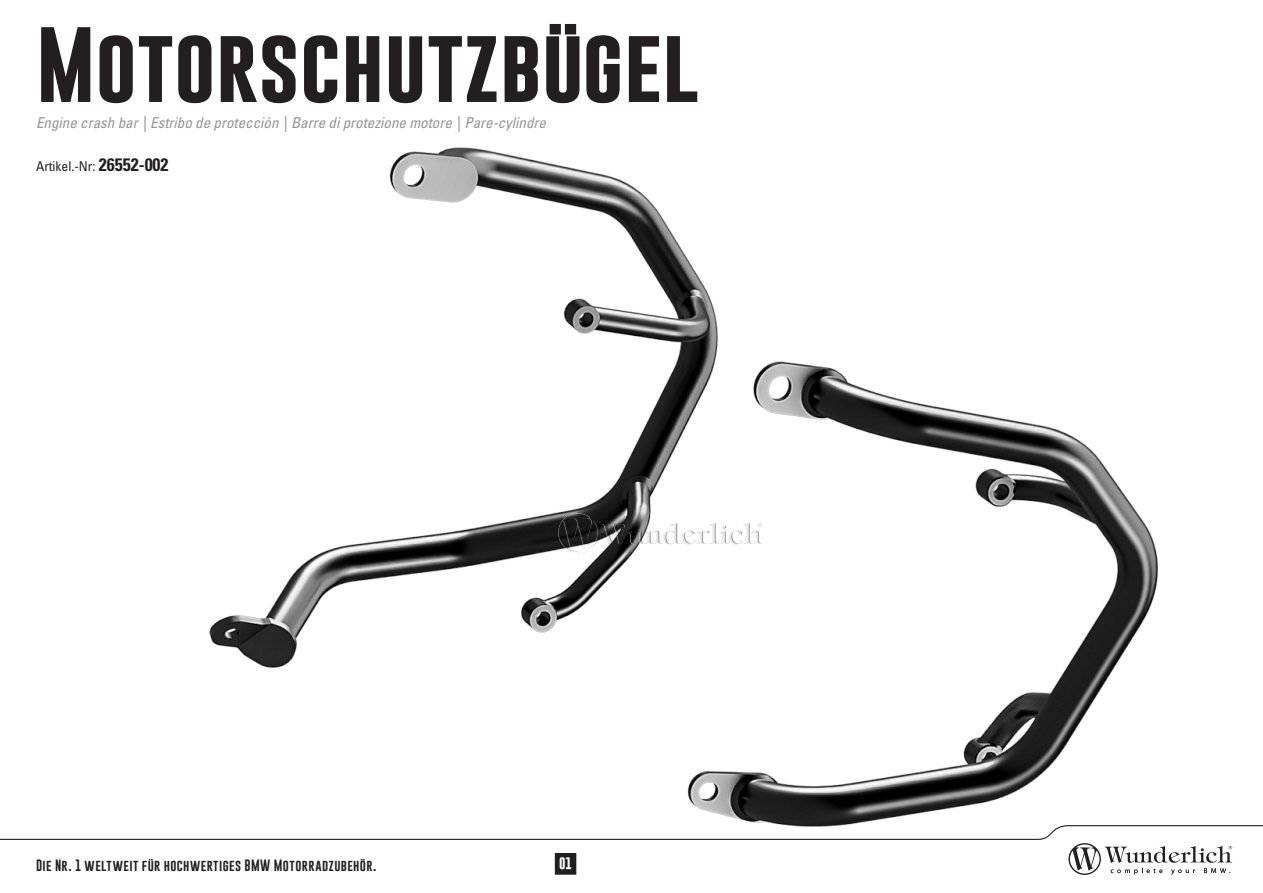
<style>
.page{position:relative;width:1263px;height:893px;background:#fff}
.page>*{position:absolute;margin:0;border:0;box-sizing:border-box;transform-origin:0 0}
.t1{font:700 76.5px "Gobold";color:#231f20}
.t2{font:italic condensed 15px "Univers LT Std";color:#939598}
.t3{font:condensed 13.5px "Univers LT Std";color:#231f20}
.t4{font:12px "Gobold";letter-spacing:.035em;color:#231f20}
.t5{font:700 12px "Gobold";color:#fff}
.s1{font-weight:700;font-size:18px}
</style>
<div class="page">
<svg style="left:0;top:825px;width:1263px;height:50px"></svg>
<img style="left:188px;top:147px;width:1003px;height:685px">
<div style="left:555px;top:854px;width:21px;height:20px;background:#231f20"></div>
<div style="left:555px;top:853px;width:21px;height:21px;border:1px solid #231f20"></div>
<img style="left:559px;top:512px;width:206px;height:41px">
<p class="t1" style="left:36px;top:15px;width:664px">Motorschutzbügel</p>
<p class="t2" style="left:36px;top:113px;width:511px">Engine crash bar | Estribo de protección | Barre di protezione motore | Pare-cylindre</p>
<p class="t3" style="left:36px;top:157px;width:134px">Artikel.-Nr: <span class="s1">26552-002</span></p>
<p class="t4" style="left:36px;top:858px;width:342px">Die Nr. 1 weltweit für hochwertiges BMW Motorradzubehör.</p>
<p class="t5" style="left:559px;top:855px;width:15px">01</p>
</div>
